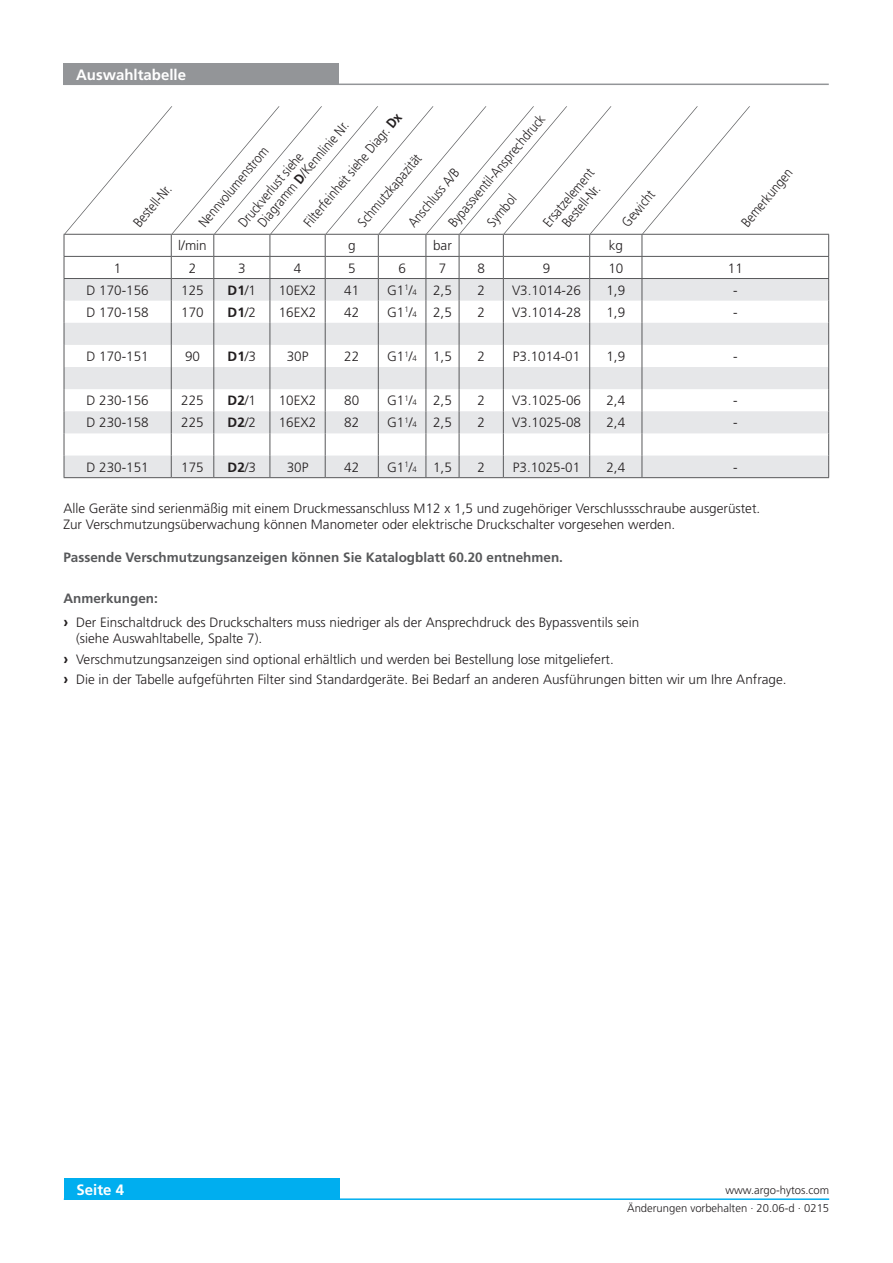
<style>
.page{position:relative;width:893px;height:1263px;background:#fff}
.page>*{position:absolute;margin:0;border:0;box-sizing:border-box;transform-origin:0 0}
._04_Headline_white{font:700 15px "Frutiger LT";color:#fff}
.Auswahltabelle-Flies{font:300 13.8px "Frutiger LT";color:#231f20;scale:.87 1}
.Fliesstext{font:300 13.8px "Frutiger LT";color:#231f20;scale:.87 1}
._06_Copytext{font:300 13.5px/16.2px "Frutiger LT";color:#231f20}
.Fliesstext-2{font:300 13.5px "Frutiger LT";color:#231f20}
._05_Subline_Copytext{font:700 13.5px "Frutiger LT";color:#57585a}
.Copytext{font:300 13.5px "Frutiger LT";color:#231f20}
.Fliesstext-3{font:700 13.5px "Frutiger LT";color:#231f20}
.t1{font:300 11.25px/17.9px "Frutiger LT";color:#231f20;text-align:right}
.s1{font-weight:700}
.s2{font-weight:300}
.s3{font-size:7.8px}
.s4{font-weight:700;font-size:15px}
</style>
<div class="page">
<div style="left:64px;top:1179px;width:276px;height:21px;background:#00aeef"></div>
<hr style="left:64px;top:1198px;width:765px;height:2px;background:#00aeef">
<div style="left:63px;top:64px;width:276px;height:21px;background:#939598"></div>
<hr style="left:63px;top:84px;width:766px;height:1px;background:#939598">
<svg style="left:751px;top:279px;width:77px;height:198px;fill:#e6e7e9"></svg>
<hr style="left:642px;top:234px;width:187px;height:1px;background:#57585a">
<hr style="left:642px;top:256px;width:187px;height:1px;background:#57585a">
<hr style="left:642px;top:278px;width:187px;height:1px;background:#57585a">
<svg style="left:828px;top:235px;width:1px;height:242px"></svg>
<hr style="left:64px;top:477px;width:107px;height:1px;background:#57585a">
<hr style="left:171px;top:477px;width:43px;height:1px;background:#57585a">
<hr style="left:214px;top:477px;width:56px;height:1px;background:#57585a">
<hr style="left:270px;top:477px;width:55px;height:1px;background:#57585a">
<hr style="left:325px;top:477px;width:53px;height:1px;background:#57585a">
<hr style="left:378px;top:477px;width:48px;height:1px;background:#57585a">
<hr style="left:426px;top:477px;width:33px;height:1px;background:#57585a">
<hr style="left:459px;top:477px;width:44px;height:1px;background:#57585a">
<hr style="left:503px;top:477px;width:87px;height:1px;background:#57585a">
<hr style="left:590px;top:477px;width:52px;height:1px;background:#57585a">
<hr style="left:642px;top:477px;width:187px;height:1px;background:#57585a">
<svg style="left:63px;top:106px;width:688px;height:371px"></svg>
<p class="_04_Headline_white" style="left:76px;top:66px;width:112px">Auswahltabelle</p>
<p class="Auswahltabelle-Flies" style="left:130px;top:220px;width:60px;rotate:-50deg">Bestell-Nr.</p>
<p class="Fliesstext" style="left:445px;top:220px;width:164px;rotate:-50deg">Bypassventil-Ansprechdruck</p>
<p class="Auswahltabelle-Flies" style="left:300px;top:220px;width:167px;rotate:-50deg">Filterfeinheit siehe Diagr. <span class="s1">Dx</span></p>
<p class="Auswahltabelle-Flies" style="left:254px;top:220px;width:155px;rotate:-50deg">Diagramm <span class="s1">D</span>/Kennlinie Nr.</p>
<p class="Auswahltabelle-Flies" style="left:195px;top:220px;width:117px;rotate:-50deg">Nennvolumenstrom</p>
<p class="Auswahltabelle-Flies" style="left:235px;top:220px;width:108px;rotate:-50deg">Druckverlust siehe</p>
<p class="Auswahltabelle-Flies" style="left:355px;top:220px;width:106px;rotate:-50deg">Schmutzkapazität</p>
<p class="Auswahltabelle-Flies" style="left:540px;top:220px;width:83px;rotate:-50deg">Ersatzelement</p>
<p class="Fliesstext" style="left:405px;top:220px;width:83px;rotate:-50deg">Anschluss A/B</p>
<p class="Auswahltabelle-Flies" style="left:559px;top:220px;width:60px;rotate:-50deg">Bestell-Nr.</p>
<p class="Auswahltabelle-Flies" style="left:619px;top:220px;width:50px;rotate:-50deg">Gewicht</p>
<p class="Auswahltabelle-Flies" style="left:484px;top:220px;width:44px;rotate:-50deg">Symbol</p>
<p class="Fliesstext-2" style="left:178px;top:238px;width:30px">l/min</p>
<p class="Fliesstext-2" style="left:348px;top:238px;width:9px">g</p>
<p class="Fliesstext-2" style="left:433px;top:238px;width:20px">bar</p>
<p class="Fliesstext-2" style="left:609px;top:238px;width:16px">kg</p>
<p class="Auswahltabelle-Flies" style="left:738px;top:220px;width:83px;rotate:-50deg">Bemerkungen</p>
<p class="Copytext" style="left:114px;top:260px;width:9px">1</p>
<p class="Copytext" style="left:189px;top:260px;width:9px">2</p>
<p class="Copytext" style="left:238px;top:260px;width:9px">3</p>
<p class="Copytext" style="left:294px;top:260px;width:9px">4</p>
<p class="Copytext" style="left:348px;top:260px;width:9px">5</p>
<p class="Copytext" style="left:398px;top:260px;width:9px">6</p>
<p class="Copytext" style="left:439px;top:260px;width:9px">7</p>
<p class="Copytext" style="left:477px;top:260px;width:9px">8</p>
<p class="Copytext" style="left:543px;top:260px;width:9px">9</p>
<p class="Copytext" style="left:608px;top:260px;width:17px">10</p>
<p class="Copytext" style="left:728px;top:260px;width:17px">11</p>
<p class="Copytext" style="left:86px;top:282px;width:64px">D 170-156</p>
<p class="Fliesstext-2" style="left:181px;top:282px;width:24px">125</p>
<p class="Fliesstext-3" style="left:228px;top:282px;width:30px">D1<span class="s2">/1</span></p>
<p class="Fliesstext-2" style="left:279px;top:282px;width:39px">10EX2</p>
<p class="Fliesstext-2" style="left:344px;top:282px;width:17px">41</p>
<p class="Fliesstext-2" style="left:387px;top:282px;width:31px">G1<sup>1</sup>/<span class="s3">4</span></p>
<p class="Fliesstext-2" style="left:433px;top:282px;width:20px">2,5</p>
<p class="Fliesstext-2" style="left:477px;top:282px;width:9px">2</p>
<p class="Fliesstext-2" style="left:512px;top:282px;width:71px">V3.1014-26</p>
<p class="Fliesstext-2" style="left:606px;top:282px;width:20px">1,9</p>
<p class="Fliesstext-2" style="left:733px;top:282px;width:6px">-</p>
<p class="Copytext" style="left:86px;top:304px;width:64px">D 170-158</p>
<p class="Fliesstext-2" style="left:181px;top:304px;width:24px">170</p>
<p class="Fliesstext-3" style="left:228px;top:304px;width:30px">D1<span class="s2">/2</span></p>
<p class="Fliesstext-2" style="left:279px;top:304px;width:39px">16EX2</p>
<p class="Fliesstext-2" style="left:344px;top:304px;width:17px">42</p>
<p class="Fliesstext-2" style="left:387px;top:304px;width:31px">G1<sup>1</sup>/<span class="s3">4</span></p>
<p class="Fliesstext-2" style="left:433px;top:304px;width:20px">2,5</p>
<p class="Fliesstext-2" style="left:477px;top:304px;width:9px">2</p>
<p class="Fliesstext-2" style="left:512px;top:304px;width:71px">V3.1014-28</p>
<p class="Fliesstext-2" style="left:606px;top:304px;width:20px">1,9</p>
<p class="Fliesstext-2" style="left:733px;top:304px;width:6px">-</p>
<p class="Copytext" style="left:86px;top:349px;width:64px">D 170-151</p>
<p class="Fliesstext-2" style="left:185px;top:349px;width:17px">90</p>
<p class="Fliesstext-3" style="left:228px;top:348px;width:30px">D1<span class="s2">/3</span></p>
<p class="Fliesstext-2" style="left:287px;top:349px;width:23px">30P</p>
<p class="Fliesstext-2" style="left:344px;top:349px;width:17px">22</p>
<p class="Fliesstext-2" style="left:387px;top:349px;width:31px">G1<sup>1</sup>/<span class="s3">4</span></p>
<p class="Fliesstext-2" style="left:433px;top:349px;width:20px">1,5</p>
<p class="Fliesstext-2" style="left:477px;top:349px;width:9px">2</p>
<p class="Fliesstext-2" style="left:513px;top:349px;width:69px">P3.1014-01</p>
<p class="Fliesstext-2" style="left:606px;top:349px;width:20px">1,9</p>
<p class="Fliesstext-2" style="left:733px;top:349px;width:6px">-</p>
<p class="Copytext" style="left:86px;top:393px;width:64px">D 230-156</p>
<p class="Fliesstext-2" style="left:181px;top:393px;width:24px">225</p>
<p class="Fliesstext-3" style="left:228px;top:393px;width:30px">D2<span class="s2">/1</span></p>
<p class="Fliesstext-2" style="left:279px;top:393px;width:39px">10EX2</p>
<p class="Fliesstext-2" style="left:344px;top:393px;width:17px">80</p>
<p class="Fliesstext-2" style="left:387px;top:393px;width:31px">G1<sup>1</sup>/<span class="s3">4</span></p>
<p class="Fliesstext-2" style="left:433px;top:393px;width:20px">2,5</p>
<p class="Fliesstext-2" style="left:477px;top:393px;width:9px">2</p>
<p class="Fliesstext-2" style="left:512px;top:393px;width:71px">V3.1025-06</p>
<p class="Fliesstext-2" style="left:606px;top:393px;width:20px">2,4</p>
<p class="Fliesstext-2" style="left:733px;top:393px;width:6px">-</p>
<p class="Copytext" style="left:86px;top:415px;width:64px">D 230-158</p>
<p class="Fliesstext-2" style="left:181px;top:415px;width:24px">225</p>
<p class="Fliesstext-3" style="left:228px;top:415px;width:30px">D2<span class="s2">/2</span></p>
<p class="Fliesstext-2" style="left:279px;top:415px;width:39px">16EX2</p>
<p class="Fliesstext-2" style="left:344px;top:415px;width:17px">82</p>
<p class="Fliesstext-2" style="left:387px;top:415px;width:31px">G1<sup>1</sup>/<span class="s3">4</span></p>
<p class="Fliesstext-2" style="left:433px;top:415px;width:20px">2,5</p>
<p class="Fliesstext-2" style="left:477px;top:415px;width:9px">2</p>
<p class="Fliesstext-2" style="left:512px;top:415px;width:71px">V3.1025-08</p>
<p class="Fliesstext-2" style="left:606px;top:415px;width:20px">2,4</p>
<p class="Fliesstext-2" style="left:733px;top:415px;width:6px">-</p>
<p class="Copytext" style="left:86px;top:459px;width:64px">D 230-151</p>
<p class="Fliesstext-2" style="left:181px;top:459px;width:24px">175</p>
<p class="Fliesstext-3" style="left:228px;top:459px;width:30px">D2<span class="s2">/3</span></p>
<p class="Fliesstext-2" style="left:287px;top:459px;width:23px">30P</p>
<p class="Fliesstext-2" style="left:344px;top:459px;width:17px">42</p>
<p class="Fliesstext-2" style="left:387px;top:459px;width:31px">G1<sup>1</sup>/<span class="s3">4</span></p>
<p class="Fliesstext-2" style="left:433px;top:459px;width:20px">1,5</p>
<p class="Fliesstext-2" style="left:477px;top:459px;width:9px">2</p>
<p class="Fliesstext-2" style="left:513px;top:459px;width:69px">P3.1025-01</p>
<p class="Fliesstext-2" style="left:606px;top:459px;width:20px">2,4</p>
<p class="Fliesstext-2" style="left:733px;top:459px;width:6px">-</p>
<p class="_06_Copytext" style="left:63px;top:500px;width:698px">Alle Geräte sind serienmäßig mit einem Druckmessanschluss M12 x 1,5 und zugehöriger Verschlussschraube ausgerüstet.</p>
<p class="_06_Copytext" style="left:63px;top:517px;width:613px">Zur Verschmutzungsüberwachung können Manometer oder elektrische Druckschalter vorgesehen werden.</p>
<p class="_05_Subline_Copytext" style="left:63px;top:549px;width:501px">Passende Verschmutzungsanzeigen können Sie Katalogblatt 60.20 entnehmen.</p>
<p class="_05_Subline_Copytext" style="left:63px;top:590px;width:96px">Anmerkungen:</p>
<p class="_06_Copytext" style="left:76px;top:615px;width:565px;text-indent:-13px"><span class="s4">›</span> Der Einschaltdruck des Druckschalters muss niedriger als der Ansprechdruck des Bypassventils sein (siehe Auswahltabelle, Spalte 7).</p>
<p class="_06_Copytext" style="left:63px;top:651px;width:552px"><span class="s4">›</span> Verschmutzungsanzeigen sind optional erhältlich und werden bei Bestellung lose mitgeliefert.</p>
<p class="_06_Copytext" style="left:63px;top:672px;width:725px"><span class="s4">›</span> Die in der Tabelle aufgeführten Filter sind Standardgeräte. Bei Bedarf an anderen Ausführungen bitten wir um Ihre Anfrage.</p>
<p class="_04_Headline_white" style="left:77px;top:1181px;width:49px">Seite 4</p>
<p class="t1" style="left:627px;top:1182px;width:203px">www.argo-hytos.com<br>Änderungen vorbehalten · 20.06-d · 0215</p>
</div>
